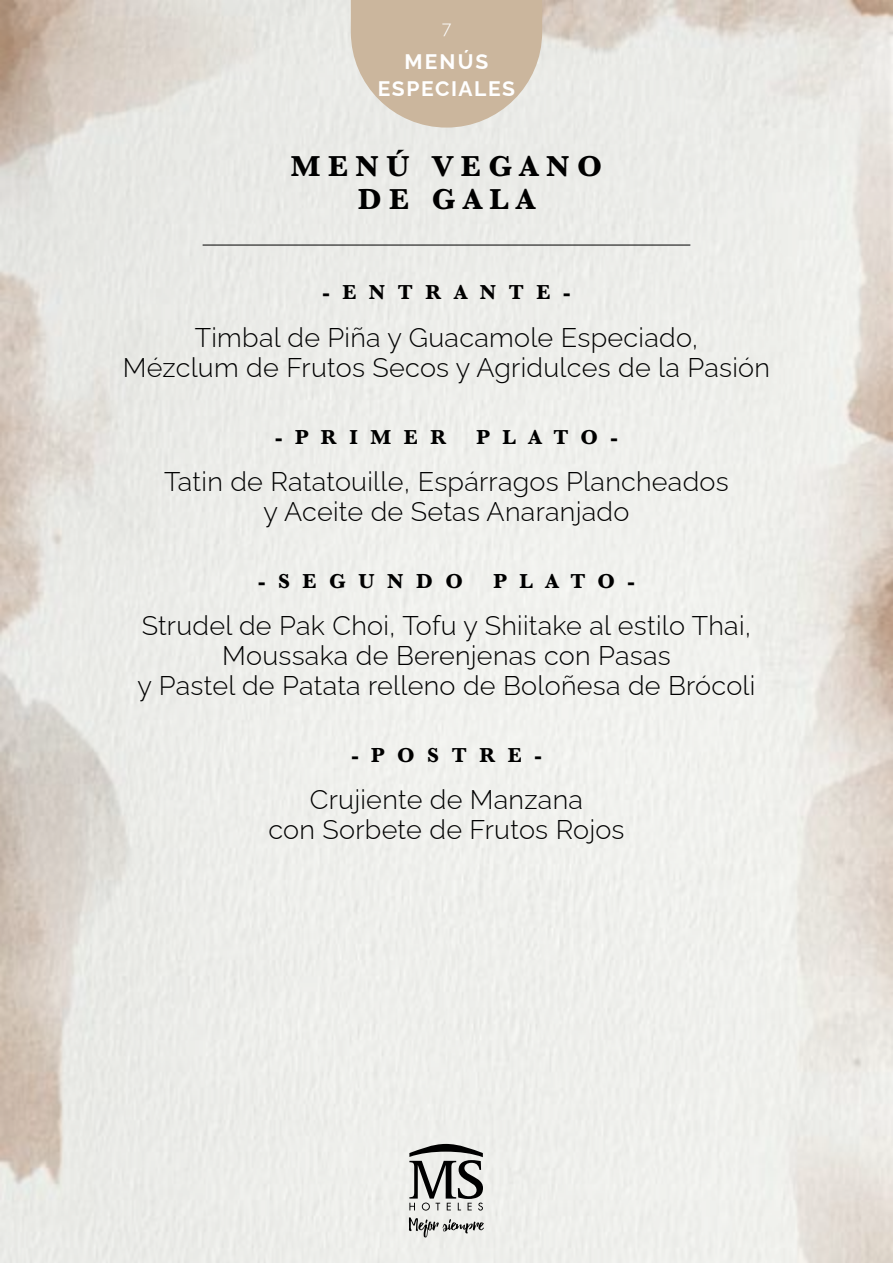
<style>
.page{position:relative;width:893px;height:1263px;background:#fff}
.page>*{position:absolute;margin:0;border:0;box-sizing:border-box;transform-origin:0 0}
.t1{font:700 30px/33px "Baskerville";letter-spacing:.25em;color:#000;text-align:center}
.t2{font:100 27px/30px "Raleway";letter-spacing:.01em;color:#000;text-align:center}
.t3{font:700 21px "Baskerville";letter-spacing:.6em;color:#000}
.t4{font:700 21px/27.5px "Raleway";letter-spacing:.075em;color:#fff;text-align:center}
.t5{font:100 18px "Raleway";color:#fff}
</style>
<div class="page">
<img style="left:0;top:0;width:893px;height:1263px">
<svg style="left:409px;top:1144px;width:74px;height:66px;background:#9d9e9c"></svg>
<svg style="left:409px;top:1217px;width:75px;height:20px"></svg>
<svg style="left:351px;top:0;width:191px;height:128px;background:#d0bea9"></svg>
<hr style="left:203px;top:245px;width:487px;height:1px;background:#000">
<p class="t5" style="left:442px;top:13px;width:11px">7</p>
<p class="t4" style="left:378px;top:45px;width:139px">MENÚS<br>ESPECIALES</p>
<p class="t1" style="left:291px;top:150px;width:313px">MENÚ VEGANO<br>DE GALA</p>
<p class="t3" style="left:322px;top:278px;width:249px">-ENTRANTE-</p>
<p class="t2" style="left:123px;top:319px;width:649px">Timbal de Piña y Guacamole Especiado,<br>Mézclum de Frutos Secos y Agridulces de la Pasión</p>
<p class="t3" style="left:275px;top:422px;width:172px">-PRIMER</p>
<p class="t3" style="left:477px;top:422px;width:143px">PLATO-</p>
<p class="t2" style="left:164px;top:463px;width:566px">Tatin de Ratatouille, Espárragos Plancheados y Aceite de Setas Anaranjado</p>
<p class="t3" style="left:258px;top:566px;width:206px">-SEGUNDO</p>
<p class="t3" style="left:494px;top:566px;width:143px">PLATO-</p>
<p class="t2" style="left:138px;top:607px;width:619px">Strudel de Pak Choi, Tofu y Shiitake al estilo Thai,<br>Moussaka de Berenjenas con Pasas<br>y Pastel de Patata relleno de Boloñesa de Brócoli</p>
<p class="t3" style="left:351px;top:740px;width:192px">-POSTRE-</p>
<p class="t2" style="left:268px;top:781px;width:358px">Crujiente de Manzana<br>con Sorbete de Frutos Rojos</p>
</div>
